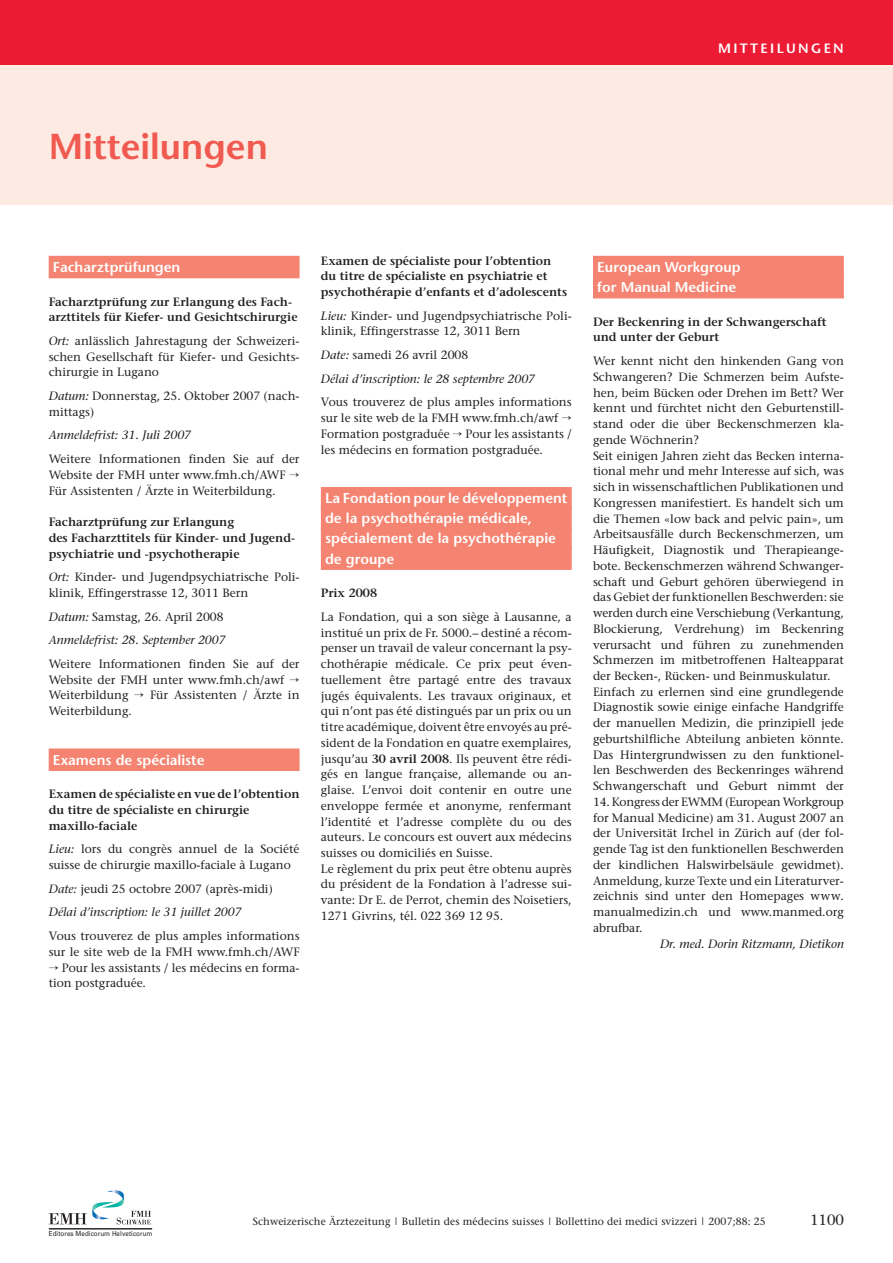
<style>
.page{position:relative;width:893px;height:1263px;background:#fff}
.page>*{position:absolute;margin:0;border:0;box-sizing:border-box;transform-origin:0 0}
.t1{font:600 36px "Stone Sans";color:#f05a50}
.t2{font:15px "Stone Serif";color:#231f20}
.t3{font:600 14.25px/20.1px "Stone Sans";color:#fff}
.t4{font:600 13.5px "Stone Sans";letter-spacing:.17em;color:#fff}
.t5{font:12px/15.8px "Stone Serif";color:#231f20}
.t6{font:600 12px/15.8px "Stone Serif";color:#231f20}
.t7{font:italic 12px/23.7px "Stone Serif";color:#231f20}
.t8{font:10.5px "Stone Serif";letter-spacing:.01em;color:#231f20}
.t9{font:6.9px "Univers";letter-spacing:.015em;color:#231f20;scale:.9 1}
.s1{font-style:italic}
.s2{font-style:normal}
.s3{font-weight:600}
</style>
<div class="page">
<div style="left:0;top:64px;width:893px;height:141px;background:#fdeae3"></div>
<div style="left:49px;top:256px;width:251px;height:22px;background:#f48471"></div>
<div style="left:49px;top:748px;width:251px;height:23px;background:#f48471"></div>
<div style="left:321px;top:487px;width:251px;height:22px;background:#f48471"></div>
<div style="left:321px;top:507px;width:251px;height:23px;background:#f48471"></div>
<div style="left:321px;top:527px;width:251px;height:23px;background:#f48471"></div>
<div style="left:321px;top:547px;width:251px;height:23px;background:#f48471"></div>
<div style="left:593px;top:256px;width:251px;height:22px;background:#f48471"></div>
<div style="left:593px;top:276px;width:251px;height:22px;background:#f48471"></div>
<svg style="left:49px;top:1190px;width:102px;height:34px"></svg>
<hr style="left:49px;top:1228px;width:103px;height:1px;background:#231f20">
<div style="left:0;top:0;width:893px;height:64px;background:#ed1a33"></div>
<h1 class="t1" style="left:49px;top:132px;width:221px">Mitteilungen</h1>
<p class="t4" style="left:718px;top:42px;width:127px">MITTEILUNGEN</p>
<p class="t3" style="left:53px;top:258px;width:129px">Facharztprüfungen</p>
<p class="t6" style="left:49px;top:295px;width:250px">Facharztprüfung zur Erlangung des Fach&shy;arzttitels für Kiefer- und Gesichtschirurgie</p>
<p class="t5" style="left:49px;top:334px;width:252px;text-align:justify"><span class="s1">Ort:</span> anlässlich Jahrestagung der Schweizeri&shy;schen Gesellschaft für Kiefer- und Gesichts&shy;chirurgie in Lugano</p>
<p class="t5" style="left:49px;top:389px;width:252px"><span class="s1">Datum:</span> Donnerstag, 25. Oktober 2007 (nach&shy;mittags)</p>
<p class="t7" style="left:49px;top:424px;width:144px">Anmeldefrist: 31. Juli 2007</p>
<p class="t5" style="left:49px;top:452px;width:252px">Weitere Informationen finden Sie auf der<br>Website der FMH unter www.fmh.ch/AWF<br>Für Assistenten / Ärzte in Weiterbildung.</p>
<p class="t6" style="left:49px;top:515px;width:248px">Facharztprüfung zur Erlangung<br>des Facharzttitels für Kinder- und Jugend&shy;psychiatrie und -psychotherapie</p>
<p class="t5" style="left:49px;top:570px;width:252px"><span class="s1">Ort:</span> Kinder- und Jugendpsychiatrische Poli&shy;klinik, Effingerstrasse 12, 3011 Bern</p>
<p class="t7" style="left:49px;top:606px;width:178px">Datum: <span class="s2">Samstag, 26. April 2008<br></span>Anmeldefrist: 28. September 2007</p>
<p class="t5" style="left:49px;top:657px;width:252px">Weitere Informationen finden Sie auf der<br>Website der FMH unter www.fmh.ch/awf<br>Weiterbildung</p>
<p class="t5" style="left:150px;top:688px;width:151px">Für Assistenten / Ärzte in</p>
<p class="t5" style="left:49px;top:704px;width:85px">Weiterbildung.</p>
<p class="t3" style="left:53px;top:751px;width:153px">Examens de spécialiste</p>
<p class="t6" style="left:49px;top:787px;width:252px">Examen de spécialiste en vue de l’obtention du titre de spécialiste en chirurgie maxillo-faciale</p>
<p class="t5" style="left:49px;top:842px;width:252px"><span class="s1">Lieu:</span> lors du congrès annuel de la Société suisse de chirurgie maxillo-faciale à Lugano</p>
<p class="t7" style="left:49px;top:878px;width:226px">Date: <span class="s2">jeudi 25 octobre 2007 (après-midi)<br></span>Délai d’inscription: le 31 juillet 2007</p>
<p class="t5" style="left:49px;top:929px;width:252px">Vous trouverez de plus amples informations</p>
<p class="t5" style="left:49px;top:945px;width:252px">sur le site web de la FMH www.fmh.ch/AWF</p>
<p class="t5" style="left:62px;top:960px;width:239px">Pour les assistants / les médecins en forma-</p>
<p class="t5" style="left:49px;top:976px;width:99px">tion postgraduée.</p>
<p class="t6" style="left:321px;top:254px;width:248px">Examen de spécialiste pour l’obtention du titre de spécialiste en psychiatrie et psychothérapie d’enfants et d’adolescents</p>
<p class="t5" style="left:321px;top:309px;width:252px"><span class="s1">Lieu:</span> Kinder- und Jugendpsychiatrische Poli&shy;klinik, Effingerstrasse 12, 3011 Bern</p>
<p class="t7" style="left:321px;top:344px;width:216px">Date: <span class="s2">samedi 26 avril 2008<br></span>Délai d’inscription: le 28 septembre 2007</p>
<p class="t5" style="left:321px;top:395px;width:252px">Vous trouverez de plus amples informations sur le site web de la FMH www.fmh.ch/awf<br>Formation postgraduée</p>
<p class="t5" style="left:321px;top:427px;width:252px;text-indent:145px">Pour les assistants / les médecins en formation postgraduée.</p>
<p class="t3" style="left:325px;top:489px;width:244px">La Fondation pour le développement de la psychothérapie médicale, spécialement de la psychothérapie de groupe</p>
<p class="t6" style="left:321px;top:586px;width:58px">Prix 2008</p>
<p class="t5" style="left:321px;top:610px;width:252px">La Fondation, qui a son siège à Lausanne, a institué un prix de Fr. 5000.– destiné a récom&shy;penser un travail de valeur concernant la psy&shy;chothérapie médicale. Ce prix peut éven&shy;tuellement être partagé entre des travaux jugés équivalents. Les travaux originaux, et qui n’ont pas été distingués par un prix ou un titre académique, doivent être envoyés au pré&shy;sident de la Fondation en quatre exemplaires, jusqu’au <span class="s3">30 avril 2008</span>. Ils peuvent être rédi&shy;gés en langue française, allemande ou an&shy;glaise. L’envoi doit contenir en outre une enveloppe fermée et anonyme, renfermant l’identité et l’adresse complète du ou des auteurs. Le concours est ouvert aux médecins suisses ou domiciliés en Suisse.<br>Le règlement du prix peut être obtenu auprès du président de la Fondation à l’adresse sui&shy;vante: Dr E. de Perrot, chemin des Noisetiers, 1271 Givrins, tél. 022 369 12 95.</p>
<p class="t3" style="left:597px;top:258px;width:145px">European Workgroup for Manual Medicine</p>
<p class="t6" style="left:593px;top:315px;width:235px">Der Beckenring in der Schwangerschaft und unter der Geburt</p>
<p class="t5" style="left:593px;top:354px;width:252px">Wer kennt nicht den hinkenden Gang von Schwangeren? Die Schmerzen beim Aufste&shy;hen, beim Bücken oder Drehen im Bett? Wer kennt und fürchtet nicht den Geburtenstill&shy;stand oder die über Beckenschmerzen kla&shy;gende Wöchnerin?<br>Seit einigen Jahren zieht das Becken interna&shy;tional mehr und mehr Interesse auf sich, was sich in wissenschaftlichen Publikationen und Kongressen manifestiert. Es handelt sich um die Themen «low back and pelvic pain», um Arbeitsausfälle durch Beckenschmerzen, um Häufigkeit, Diagnostik und Therapieange&shy;bote. Beckenschmerzen während Schwanger&shy;schaft und Geburt gehören überwiegend in das Gebiet der funktionellen Beschwerden: sie werden durch eine Verschiebung (Verkantung, Blockierung, Verdrehung) im Beckenring verursacht und führen zu zunehmenden Schmerzen im mitbetroffenen Halteapparat der Becken-, Rücken- und Beinmuskulatur.<br>Einfach zu erlernen sind eine grundlegende Diagnostik sowie einige einfache Handgriffe der manuellen Medizin, die prinzipiell jede geburtshilfliche Abteilung anbieten könnte.<br>Das Hintergrundwissen zu den funktionel&shy;len Beschwerden des Beckenringes während Schwangerschaft und Geburt nimmt der</p>
<p class="t5" style="left:593px;top:795px;width:252px;text-align:justify">14. Kongress der EWMM (European Workgroup for Manual Medicine) am 31. August 2007 an der Universität Irchel in Zürich auf (der fol&shy;gende Tag ist den funktionellen Beschwerden der kindlichen Halswirbelsäule gewidmet).<br>Anmeldung, kurze Texte und ein Literaturver&shy;zeichnis sind unter den Homepages www. manualmedizin.ch und www.manmed.org abrufbar.</p>
<p class="t7" style="left:660px;top:933px;width:185px">Dr. med. Dorin Ritzmann, Dietikon</p>
<p class="t9" style="left:49px;top:1229px;width:117px">Editores Medicorum Helveticorum</p>
<p class="t8" style="left:253px;top:1217px;width:515px">Schweizerische Ärztezeitung | Bulletin des médecins suisses | Bollettino dei medici svizzeri | 2007;88: 25</p>
<p class="t2" style="left:810px;top:1213px;width:35px">1100</p>
</div>
